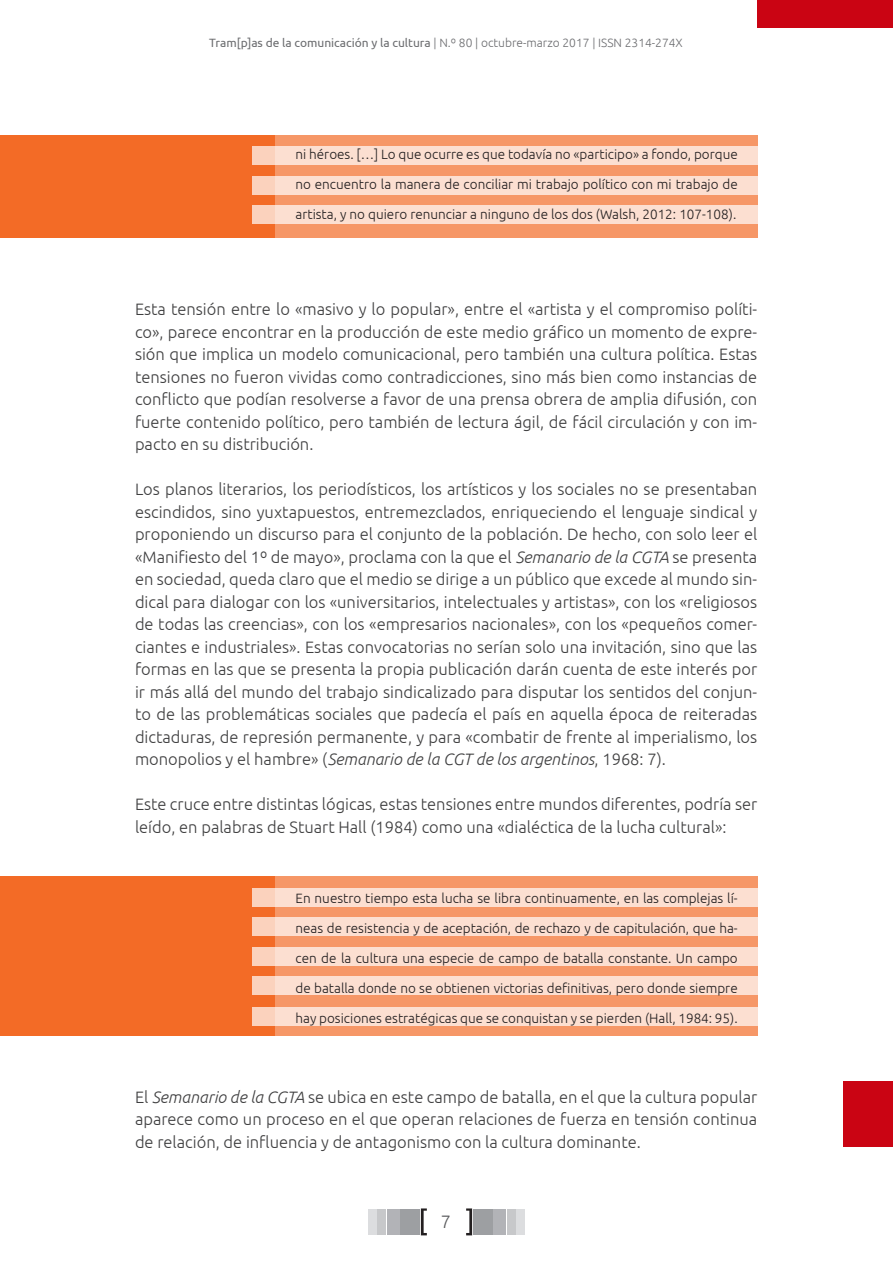
<style>
.page{position:relative;width:893px;height:1263px;background:#fff}
.page>*{position:absolute;margin:0;border:0;box-sizing:border-box;transform-origin:0 0}
.t1{font:300 18px "Ubuntu";color:#57585a}
.txt_principal{font:300 16.5px/22.5px "Ubuntu";color:#3e3e3f;text-align:justify}
.cita_a_bando{font:300 13.5px "Ubuntu";color:#231f20}
.t2{font:300 12px "Ubuntu";color:#6c6d70}
.s1{font-weight:400}
.s2{font-style:italic}
</style>
<div class="page">
<div style="left:369px;top:1209px;width:8px;height:25px;background:#dcdddf"></div>
<div style="left:516px;top:1209px;width:8px;height:25px;background:#dcdddf"></div>
<div style="left:378px;top:1209px;width:8px;height:25px;background:#c7c8ca"></div>
<div style="left:507px;top:1209px;width:8px;height:25px;background:#c7c8ca"></div>
<div style="left:387px;top:1209px;width:13px;height:25px;background:#b2b3b7"></div>
<div style="left:493px;top:1209px;width:13px;height:25px;background:#b2b3b7"></div>
<div style="left:400px;top:1209px;width:20px;height:25px;background:#9d9fa2"></div>
<div style="left:473px;top:1209px;width:20px;height:25px;background:#9d9fa2"></div>
<svg style="left:421px;top:1208px;width:6px;height:27px"></svg>
<svg style="left:466px;top:1208px;width:6px;height:27px"></svg>
<div style="left:0;top:135px;width:275px;height:103px;background:#f36b26"></div>
<div style="left:275px;top:135px;width:483px;height:103px;background:#f69767"></div>
<div style="left:253px;top:146px;width:505px;height:19px;background:#fcdfd1"></div>
<div style="left:253px;top:176px;width:505px;height:18px;background:#fcdfd1"></div>
<div style="left:253px;top:205px;width:505px;height:19px;background:#fcdfd1"></div>
<div style="left:0;top:877px;width:275px;height:159px;background:#f36b26"></div>
<div style="left:275px;top:877px;width:483px;height:159px;background:#f69767"></div>
<div style="left:253px;top:888px;width:505px;height:19px;background:#fcdfd1"></div>
<div style="left:253px;top:1007px;width:505px;height:19px;background:#fcdfd1"></div>
<div style="left:253px;top:917px;width:505px;height:19px;background:#fcdfd1"></div>
<div style="left:253px;top:947px;width:505px;height:19px;background:#fcdfd1"></div>
<div style="left:253px;top:976px;width:505px;height:19px;background:#fcdfd1"></div>
<div style="left:758px;top:0;width:135px;height:27px;background:#ca0413"></div>
<div style="left:844px;top:1081px;width:49px;height:65px;background:#ca0413"></div>
<p class="t2" style="left:209px;top:36px;width:475px"><span class="s1">Tram[p]as de la comunicación y la cultura</span> | N.º 80 | octubre-marzo 2017 | ISSN 2314-274X</p>
<p class="cita_a_bando" style="left:296px;top:146px;width:444px">ni héroes. […] Lo que ocurre es que todavía no «participo» a fondo, porque</p>
<p class="cita_a_bando" style="left:296px;top:176px;width:444px">no encuentro la manera de conciliar mi trabajo político con mi trabajo de</p>
<p class="cita_a_bando" style="left:296px;top:206px;width:442px">artista, y no quiero renunciar a ninguno de los dos (Walsh, 2012: 107-108).</p>
<p class="txt_principal" style="left:135px;top:297px;width:624px">Esta tensión entre lo «masivo y lo popular», entre el «artista y el compromiso políti&shy;co», parece encontrar en la producción de este medio gráfico un momento de expre&shy;sión que implica un modelo comunicacional, pero también una cultura política. Estas tensiones no fueron vividas como contradicciones, sino más bien como instancias de conflicto que podían resolverse a favor de una prensa obrera de amplia difusión, con fuerte contenido político, pero también de lectura ágil, de fácil circulación y con im&shy;pacto en su distribución.</p>
<p class="txt_principal" style="left:135px;top:477px;width:624px">Los planos literarios, los periodísticos, los artísticos y los sociales no se presentaban escindidos, sino yuxtapuestos, entremezclados, enriqueciendo el lenguaje sindical y proponiendo un discurso para el conjunto de la población. De hecho, con solo leer el «Manifiesto del 1º de mayo», proclama con la que el <span class="s2">Semanario de la CGTA</span> se presenta en sociedad, queda claro que el medio se dirige a un público que excede al mundo sin&shy;dical para dialogar con los «universitarios, intelectuales y artistas», con los «religiosos de todas las creencias», con los «empresarios nacionales», con los «pequeños comer&shy;ciantes e industriales». Estas convocatorias no serían solo una invitación, sino que las formas en las que se presenta la propia publicación darán cuenta de este interés por ir más allá del mundo del trabajo sindicalizado para disputar los sentidos del conjun&shy;to de las problemáticas sociales que padecía el país en aquella época de reiteradas dictaduras, de represión permanente, y para «combatir de frente al imperialismo, los monopolios y el hambre» (<span class="s2">Semanario de la CGT de los argentinos</span>, 1968: 7).</p>
<p class="txt_principal" style="left:135px;top:792px;width:624px">Este cruce entre distintas lógicas, estas tensiones entre mundos diferentes, podría ser leído, en palabras de Stuart Hall (1984) como una «dialéctica de la lucha cultural»:</p>
<p class="cita_a_bando" style="left:296px;top:890px;width:444px">En nuestro tiempo esta lucha se libra continuamente, en las complejas lí-</p>
<p class="cita_a_bando" style="left:296px;top:920px;width:444px">neas de resistencia y de aceptación, de rechazo y de capitulación, que ha-</p>
<p class="cita_a_bando" style="left:296px;top:950px;width:444px">cen de la cultura una especie de campo de batalla constante. Un campo</p>
<p class="cita_a_bando" style="left:296px;top:980px;width:444px">de batalla donde no se obtienen victorias definitivas, pero donde siempre</p>
<p class="cita_a_bando" style="left:296px;top:1010px;width:444px">hay posiciones estratégicas que se conquistan y se pierden (Hall, 1984: 95).</p>
<p class="txt_principal" style="left:135px;top:1085px;width:624px">El <span class="s2">Semanario de la CGTA</span> se ubica en este campo de batalla, en el que la cultura popular aparece como un proceso en el que operan relaciones de fuerza en tensión continua de relación, de influencia y de antagonismo con la cultura dominante.</p>
<p class="t1" style="left:441px;top:1211px;width:12px">7</p>
</div>
